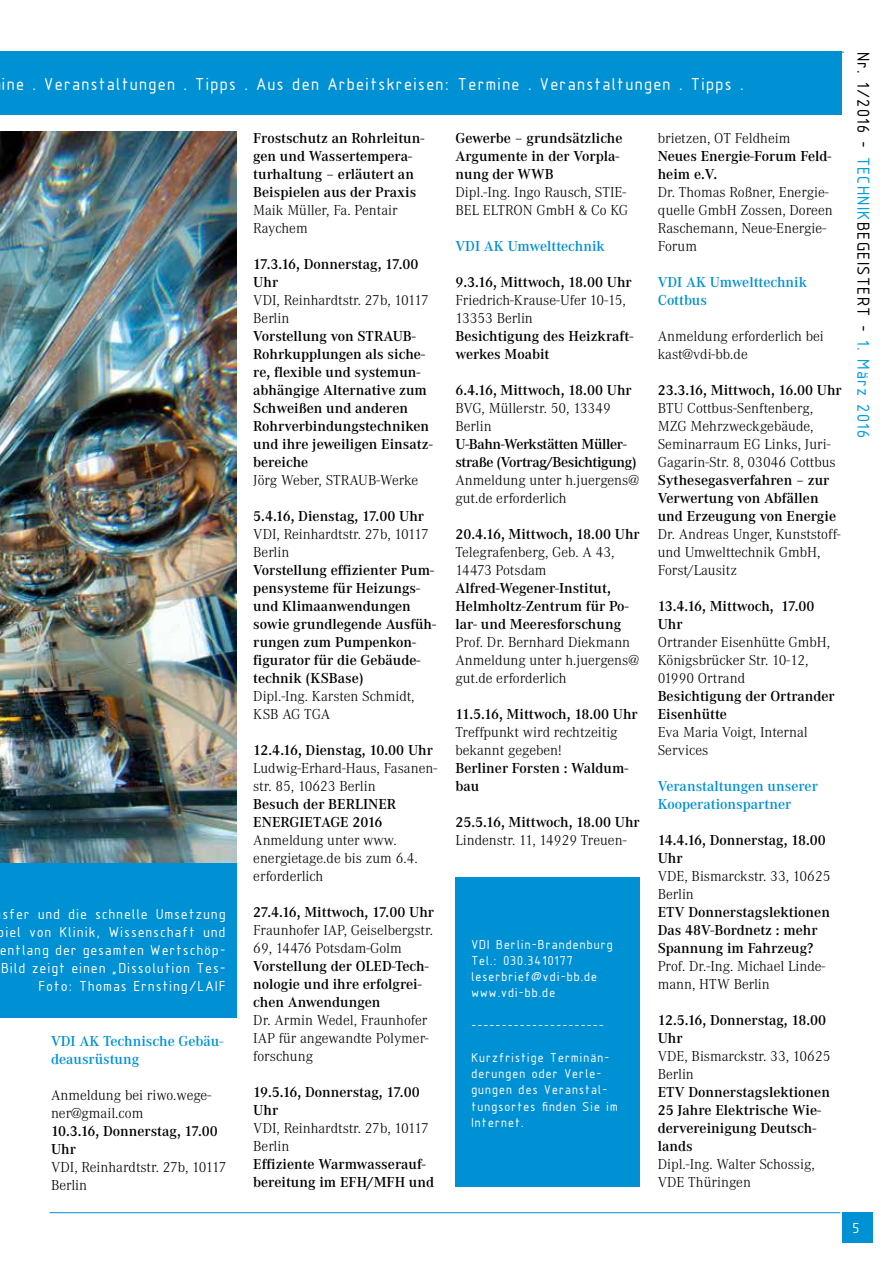
<style>
.page{position:relative;width:893px;height:1263px;background:#fff}
.page>*{position:absolute;margin:0;border:0;box-sizing:border-box;transform-origin:0 0}
.t1{font:18px "Isonorm 3098 LW20";color:#fff}
.t2{font:18px "Isonorm 3098 LW20";color:#000}
.t3{font:600 15px/18px "Corporate A";color:#000}
.t4{font:300 15px/18px "Corporate A";color:#000}
.t5{font:15px/18px "Isonorm 3098 LW20";color:#fff;text-align:right}
.t6{font:600 15px/18px "Corporate A";color:#0090d4}
.t7{font:600 15px/18px "Corporate A";letter-spacing:-.025em;color:#000}
.t8{font:13.5px/16.2px "Isonorm 3098 LW20";color:#fff}
.s1{color:#009fdd}
</style>
<div class="page">
<hr style="left:53px;top:52px;width:791px;height:1px;background:#0090d4">
<div style="left:0;top:52px;width:842px;height:63px;background:#0090d4"></div>
<div style="left:455px;top:877px;width:185px;height:310px;background:#0090d4"></div>
<hr style="left:49px;top:1212px;width:791px;height:1px;background:#0090d4">
<div style="left:842px;top:1212px;width:31px;height:30px;background:#0090d4"></div>
<img style="left:0;top:132px;width:236px;height:731px">
<div style="left:0;top:863px;width:236px;height:154px;background:#0090d4"></div>
<p class="t1" style="left:3px;top:75px;width:744px">ine . Veranstaltungen . Tipps . Aus den Arbeitskreisen: Termine . Veranstaltungen . Tipps .</p>
<p class="t5" style="left:-1px;top:905px;width:230px">sfer und die schnelle Umsetzung piel von Klinik, Wissenschaft und entlang der gesamten Wertschöp-<br>Bild zeigt einen „Dissolution Tes-<br>Foto: Thomas Ernsting/LAIF</p>
<p class="t6" style="left:51px;top:1032px;width:174px">VDI AK Technische Gebäu&shy;deausrüstung</p>
<p class="t4" style="left:51px;top:1086px;width:162px">Anmeldung bei riwo.wege&shy;ner@gmail.com</p>
<p class="t3" style="left:51px;top:1122px;width:168px">10.3.16, Donnerstag, 17.00<br>Uhr</p>
<p class="t4" style="left:51px;top:1158px;width:177px">VDI, Reinhardtstr. 27b, 10117<br>Berlin</p>
<p class="t3" style="left:253px;top:129px;width:173px">Frostschutz an Rohrleitun&shy;gen und Wassertempera&shy;turhaltung – erläutert an<br>Beispielen aus der Praxis</p>
<p class="t4" style="left:253px;top:201px;width:146px">Maik Müller, Fa. Pentair<br>Raychem</p>
<p class="t3" style="left:253px;top:255px;width:167px">17.3.16, Donnerstag, 17.00<br>Uhr</p>
<p class="t4" style="left:253px;top:291px;width:177px">VDI, Reinhardtstr. 27b, 10117<br>Berlin</p>
<p class="t3" style="left:253px;top:327px;width:181px">Vorstellung von STRAUB-<br>Rohrkupplungen als siche&shy;re, flexible und systemun&shy;abhängige Alternative zum<br>Schweißen und anderen<br>Rohrverbindungstechniken und ihre jeweiligen Einsatz&shy;bereiche</p>
<p class="t4" style="left:253px;top:471px;width:166px">Jörg Weber, STRAUB-Werke</p>
<p class="t3" style="left:253px;top:507px;width:172px">5.4.16, Dienstag, 17.00 Uhr</p>
<p class="t4" style="left:253px;top:525px;width:177px">VDI, Reinhardtstr. 27b, 10117<br>Berlin</p>
<p class="t3" style="left:253px;top:561px;width:184px">Vorstellung effizienter Pum&shy;pensysteme für Heizungs&shy;und Klimaanwendungen sowie grundlegende Ausfüh&shy;rungen zum Pumpenkon&shy;figurator für die Gebäude&shy;technik (KSBase)</p>
<p class="t4" style="left:253px;top:687px;width:163px">Dipl.-Ing. Karsten Schmidt,<br>KSB AG TGA</p>
<p class="t3" style="left:253px;top:741px;width:181px">12.4.16, Dienstag, 10.00 Uhr</p>
<p class="t4" style="left:253px;top:759px;width:185px">Ludwig-Erhard-Haus, Fasanen&shy;str. 85, 10623 Berlin</p>
<p class="t3" style="left:253px;top:795px;width:145px">Besuch der BERLINER<br>ENERGIETAGE 2016</p>
<p class="t4" style="left:253px;top:831px;width:166px">Anmeldung unter www. energietage.de bis zum 6.4. erforderlich</p>
<p class="t3" style="left:253px;top:903px;width:182px">27.4.16, Mittwoch, 17.00 Uhr</p>
<p class="t4" style="left:253px;top:921px;width:181px">Fraunhofer IAP, Geiselbergstr.<br>69, 14476 Potsdam-Golm</p>
<p class="t3" style="left:253px;top:957px;width:177px">Vorstellung der OLED-Tech&shy;nologie und ihre erfolgrei&shy;chen Anwendungen</p>
<p class="t4" style="left:253px;top:1011px;width:177px;text-align:justify">Dr. Armin Wedel, Fraunhofer IAP für angewandte Polymer&shy;forschung</p>
<p class="t3" style="left:253px;top:1083px;width:168px">19.5.16, Donnerstag, 17.00<br>Uhr</p>
<p class="t4" style="left:253px;top:1119px;width:177px">VDI, Reinhardtstr. 27b, 10117<br>Berlin</p>
<p class="t3" style="left:253px;top:1155px;width:182px">Effiziente Warmwasserauf&shy;bereitung im EFH/MFH und</p>
<p class="t3" style="left:455px;top:129px;width:169px">Gewerbe – grundsätzliche<br>Argumente in der Vorpla&shy;nung der WWB</p>
<p class="t4" style="left:455px;top:183px;width:174px">Dipl.-Ing. Ingo Rausch, STIE-<br>BEL ELTRON GmbH &amp; Co KG</p>
<p class="t6" style="left:455px;top:237px;width:151px">VDI AK Umwelttechnik</p>
<p class="t3" style="left:455px;top:273px;width:178px">9.3.16, Mittwoch, 18.00 Uhr</p>
<p class="t4" style="left:455px;top:291px;width:172px">Friedrich-Krause-Ufer 10-15,<br>13353 Berlin</p>
<p class="t3" style="left:455px;top:327px;width:179px">Besichtigung des Heizkraft&shy;werkes Moabit</p>
<p class="t3" style="left:455px;top:381px;width:178px">6.4.16, Mittwoch, 18.00 Uhr</p>
<p class="t4" style="left:455px;top:399px;width:157px">BVG, Müllerstr. 50, 13349<br>Berlin</p>
<p class="t7" style="left:455px;top:435px;width:183px">U-Bahn-Werkstätten Müller&shy;straße (Vortrag/Besichtigung)</p>
<p class="t4" style="left:455px;top:471px;width:185px">Anmeldung unter h.juergens@ gut.de erforderlich</p>
<p class="t3" style="left:455px;top:525px;width:186px">20.4.16, Mittwoch, 18.00 Uhr</p>
<p class="t4" style="left:455px;top:543px;width:161px">Telegrafenberg, Geb. A 43,<br>14473 Potsdam</p>
<p class="t3" style="left:455px;top:579px;width:175px">Alfred-Wegener-Institut,<br>Helmholtz-Zentrum für Po&shy;lar- und Meeresforschung</p>
<p class="t4" style="left:455px;top:633px;width:185px">Prof. Dr. Bernhard Diekmann<br>Anmeldung unter h.juergens@ gut.de erforderlich</p>
<p class="t3" style="left:455px;top:705px;width:184px">11.5.16, Mittwoch, 18.00 Uhr</p>
<p class="t4" style="left:455px;top:723px;width:164px">Treffpunkt wird rechtzeitig bekannt gegeben!</p>
<p class="t3" style="left:455px;top:759px;width:174px">Berliner Forsten : Waldum&shy;bau</p>
<p class="t3" style="left:455px;top:813px;width:186px">25.5.16, Mittwoch, 18.00 Uhr</p>
<p class="t4" style="left:455px;top:831px;width:172px">Lindenstr. 11, 14929 Treuen-</p>
<p class="t8" style="left:472px;top:936px;width:144px">VDI Berlin-Brandenburg<br>Tel.: 030.3410177 leserbrief@vdi-bb.de www.vdi-bb.de</p>
<p class="t8" style="left:472px;top:1017px;width:135px">----------------------</p>
<p class="t8" style="left:472px;top:1049px;width:149px">Kurzfristige Terminän&shy;derungen oder Verle&shy;gungen des Veranstal&shy;tungsortes finden Sie im<br>Internet.</p>
<p class="t4" style="left:658px;top:129px;width:134px">brietzen, OT Feldheim</p>
<p class="t3" style="left:658px;top:147px;width:175px">Neues Energie-Forum Feld&shy;heim e.V.</p>
<p class="t4" style="left:658px;top:183px;width:177px">Dr. Thomas Roßner, Energie&shy;quelle GmbH Zossen, Doreen<br>Raschemann, Neue-Energie-<br>Forum</p>
<p class="t6" style="left:658px;top:273px;width:151px">VDI AK Umwelttechnik<br>Cottbus</p>
<p class="t4" style="left:658px;top:327px;width:168px">Anmeldung erforderlich bei kast@vdi-bb.de</p>
<p class="t3" style="left:658px;top:381px;width:186px">23.3.16, Mittwoch, 16.00 Uhr</p>
<p class="t4" style="left:658px;top:399px;width:180px">BTU Cottbus-Senftenberg,<br>MZG Mehrzweckgebäude,<br>Seminarraum EG Links, Juri-<br>Gagarin-Str. 8, 03046 Cottbus</p>
<p class="t3" style="left:658px;top:471px;width:180px">Sythesegasverfahren – zur<br>Verwertung von Abfällen und Erzeugung von Energie</p>
<p class="t4" style="left:658px;top:525px;width:184px">Dr. Andreas Unger, Kunststoff&shy;und Umwelttechnik GmbH,<br>Forst/Lausitz</p>
<p class="t3" style="left:658px;top:597px;width:158px">13.4.16, Mittwoch, 17.00<br>Uhr</p>
<p class="t4" style="left:658px;top:633px;width:174px">Ortrander Eisenhütte GmbH,<br>Königsbrücker Str. 10-12,<br>01990 Ortrand</p>
<p class="t3" style="left:658px;top:687px;width:178px">Besichtigung der Ortrander<br>Eisenhütte</p>
<p class="t4" style="left:658px;top:723px;width:152px">Eva Maria Voigt, Internal<br>Services</p>
<p class="t6" style="left:658px;top:777px;width:162px">Veranstaltungen unserer<br>Kooperationspartner</p>
<p class="t3" style="left:658px;top:831px;width:170px">14.4.16, Donnerstag, 18.00<br>Uhr</p>
<p class="t4" style="left:658px;top:867px;width:174px">VDE, Bismarckstr. 33, 10625<br>Berlin</p>
<p class="t3" style="left:658px;top:903px;width:174px">ETV Donnerstagslektionen<br>Das 48V-Bordnetz : mehr<br>Spannung im Fahrzeug?</p>
<p class="t4" style="left:658px;top:957px;width:169px">Prof. Dr.-Ing. Michael Linde&shy;mann, HTW Berlin</p>
<p class="t3" style="left:658px;top:1011px;width:170px">12.5.16, Donnerstag, 18.00<br>Uhr</p>
<p class="t4" style="left:658px;top:1047px;width:174px">VDE, Bismarckstr. 33, 10625<br>Berlin</p>
<p class="t3" style="left:658px;top:1083px;width:174px">ETV Donnerstagslektionen<br>25 Jahre Elektrische Wie&shy;dervereinigung Deutsch&shy;lands</p>
<p class="t4" style="left:658px;top:1155px;width:159px">Dipl.-Ing. Walter Schossig,<br>VDE Thüringen</p>
<p class="t2" style="left:872px;top:53px;width:389px;rotate:90deg">Nr. 1/2016 - <span class="s1">TECHNIK</span>BEGEISTERT - <span class="s1">1. März 2016</span></p>
<p class="t5" style="left:853px;top:1219px;width:9px">5</p>
</div>
